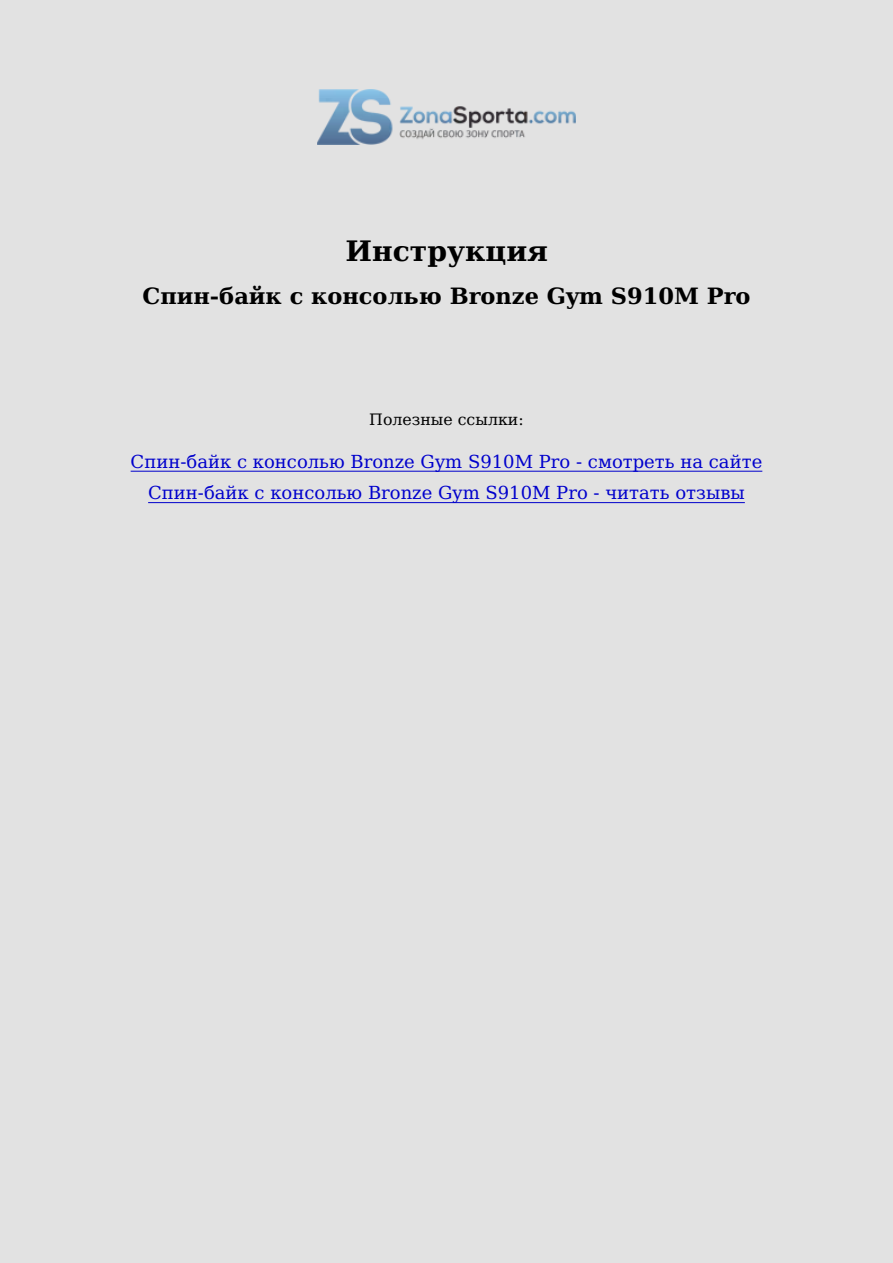
<style>
.page{position:relative;width:893px;height:1263px;background:#e2e2e2}
.page>*{position:absolute;margin:0;border:0;box-sizing:border-box;transform-origin:0 0}
.t1{font:700 28.2px "DejaVu Serif";color:#000}
.t2{font:700 22.5px "DejaVu Serif";color:#000}
.t3{font:18px/31.3px "DejaVu Serif";color:#00c;text-align:center}
.t4{font:15.75px "DejaVu Serif";color:#000}
</style>
<div class="page">
<img style="left:317px;top:89px;width:259px;height:55px">
<hr style="left:131px;top:471px;width:631px;height:1px;background:#00c">
<hr style="left:148px;top:502px;width:597px;height:1px;background:#00c">
<h1 class="t1" style="left:345px;top:229px;width:204px">Инструкция</h1>
<p class="t2" style="left:142px;top:278px;width:610px">Спин-байк с консолью Bronze Gym S910M Pro</p>
<p class="t4" style="left:369px;top:407px;width:156px">Полезные ссылки:</p>
<p class="t3" style="left:131px;top:445px;width:633px">Спин-байк с консолью Bronze Gym S910M Pro - смотреть на сайте<br>Спин-байк с консолью Bronze Gym S910M Pro - читать отзывы</p>
</div>
